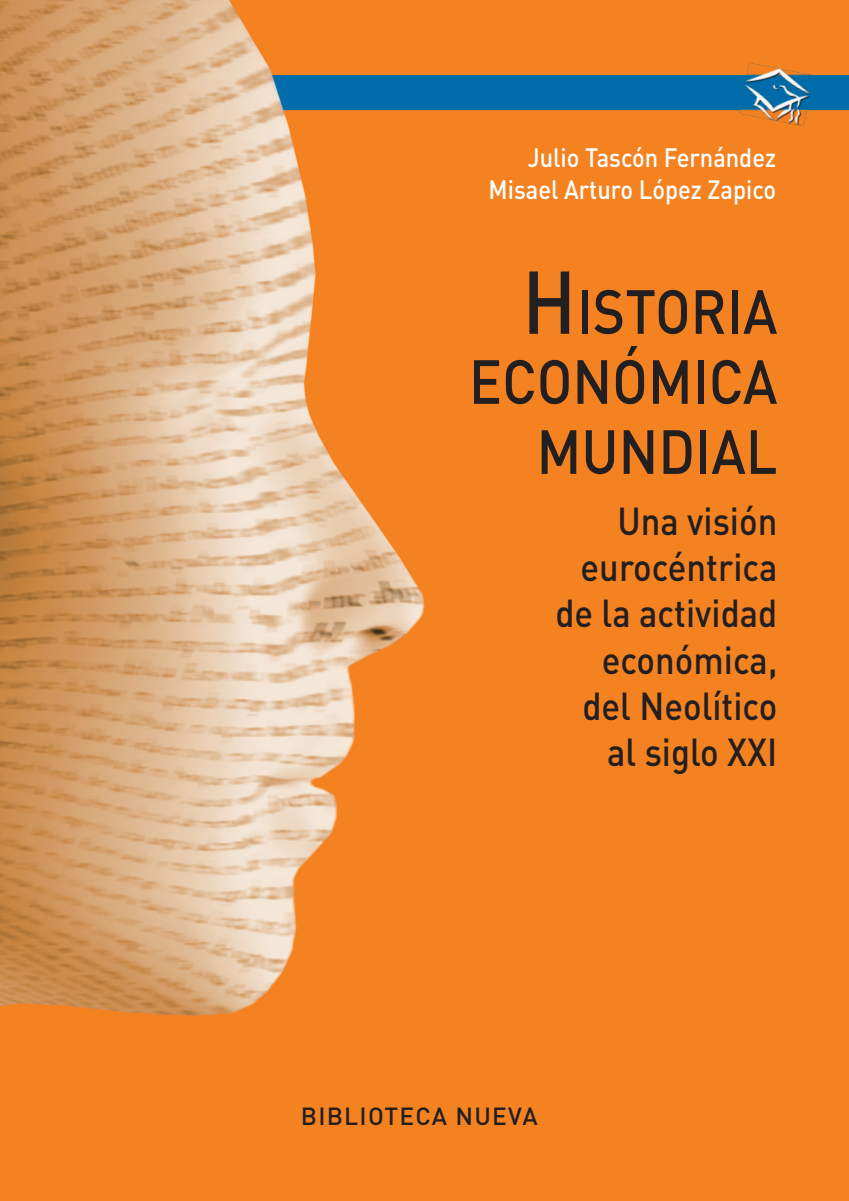
<style>
.page{position:relative;width:849px;height:1201px;background:#fff}
.page>*{position:absolute;margin:0;border:0;box-sizing:border-box;transform-origin:0 0}
.t1{font:500 61.25px/70px "DIN";color:#231f20;text-align:right;scale:.9 1}
.t2{font:500 38.5px/46.2px "DIN";color:#231f20;text-align:right;scale:.9 1}
.t3{font:500 26.25px/31.5px "DIN";color:#fff;text-align:right;scale:.9 1}
.t4{font:500 24.5px "DIN";letter-spacing:.05em;color:#231f20}
.s1{font-size:87.5px}
</style>
<div class="page">
<img style="left:0;top:0;width:849px;height:1200px">
<img style="left:739px;top:63px;width:75px;height:63px">
<p class="t3" style="left:489px;top:141px;width:321px">Julio Tascón Fernández<br>Misael Arturo López Zapico</p>
<h1 class="t1" style="left:469px;top:274px;width:344px"><span class="s1">H</span>ISTORIA<br>ECONÓMICA<br>MUNDIAL</h1>
<p class="t2" style="left:555px;top:496px;width:248px">Una visión eurocéntrica de la actividad económica, del Neolítico al siglo XXI</p>
<p class="t4" style="left:301px;top:1100px;width:238px">BIBLIOTECA NUEVA</p>
</div>
